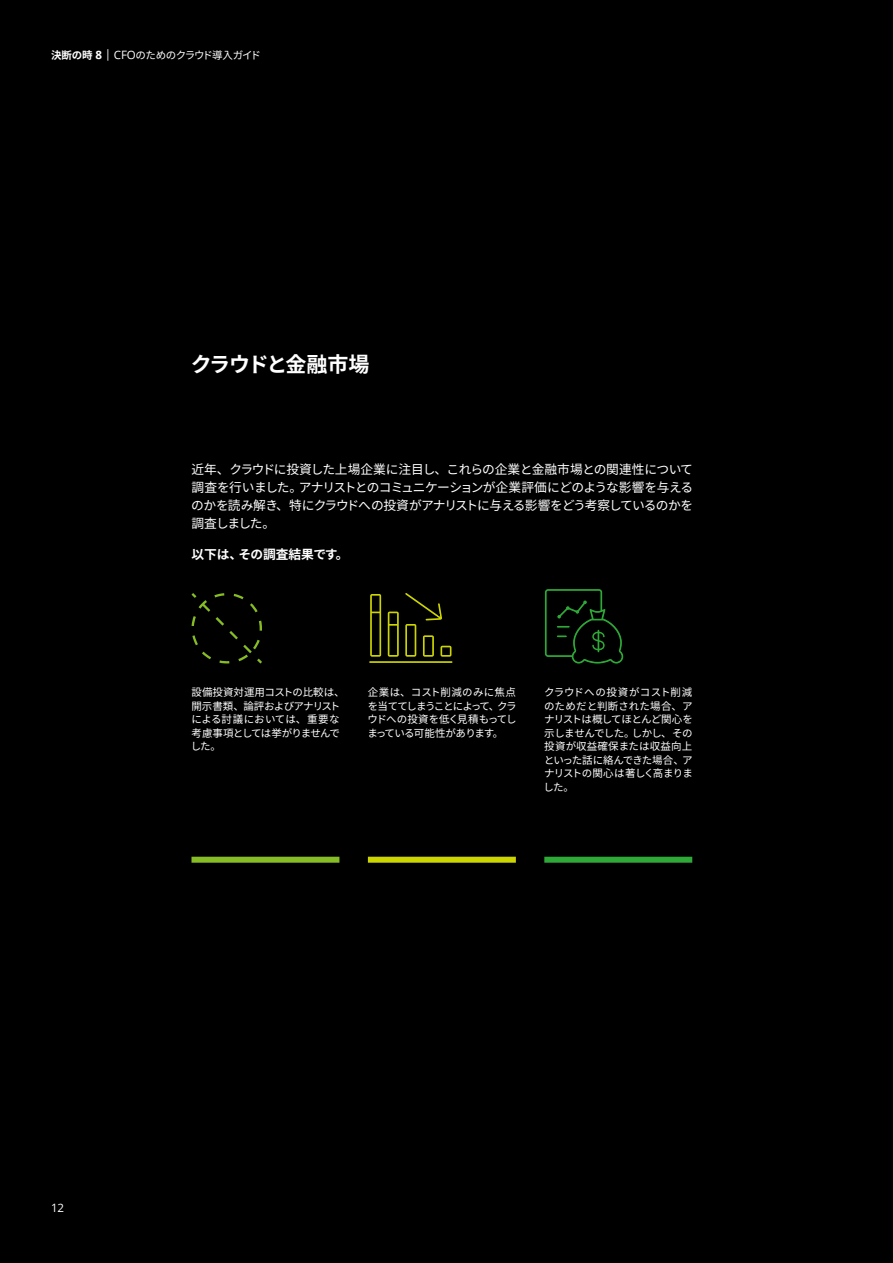
<style>
.page{position:relative;width:893px;height:1263px;background:#000}
.page>*{position:absolute;margin:0;border:0;box-sizing:border-box;transform-origin:0 0}
.t1{font:700 21px "Noto Sans JP";letter-spacing:-.075em;color:#fff}
.t2{font:12.75px/18px "Noto Sans JP";letter-spacing:-.075em;color:#fff;text-align:justify}
.t3{font:700 12.75px "Noto Sans JP";color:#fff}
.t4{font:11.55px "Open Sans";color:#fff}
.t5{font:10.5px/13.5px "Noto Sans JP";letter-spacing:-.05em;color:#fff;text-align:justify}
.t6{font:10.5px/13.5px "Noto Sans JP";letter-spacing:-.02em;color:#fff}
.t7{font:10.5px "Noto Sans JP";letter-spacing:-.075em;color:#fff}
.s1{font-weight:700}
.s2{font-family:"Open Sans";font-weight:700;font-size:11.55px}
.s3{font-family:"Open Sans";font-size:11.55px}
</style>
<div class="page">
<div style="left:191px;top:857px;width:148px;height:6px;background:#86bc24"></div>
<div style="left:368px;top:857px;width:148px;height:6px;background:#cdd500"></div>
<div style="left:544px;top:857px;width:148px;height:6px;background:#2ea836"></div>
<svg style="left:191px;top:593px;width:71px;height:70px"></svg>
<svg style="left:370px;top:593px;width:82px;height:64px"></svg>
<div style="left:368px;top:660px;width:86px;height:4px;border:1px solid #000;border-radius:2px"></div>
<svg style="left:544px;top:589px;width:80px;height:75px"></svg>
<p class="t7" style="left:51px;top:50px;width:212px"><span class="s1">決断の時</span> <span class="s2">8</span> <span class="s3">| CFO</span>のためのクラウド導入ガイド</p>
<h1 class="t1" style="left:191px;top:352px;width:180px">クラウドと金融市場</h1>
<p class="t2" style="left:191px;top:460px;width:503px">近年、クラウドに投資した上場企業に注目し、これらの企業と金融市場との関連性について調査を行いました。アナリストとのコミュニケーションが企業評価にどのような影響を与えるのかを読み解き、特にクラウドへの投資がアナリストに与える影響をどう考察しているのかを調査しました。</p>
<p class="t3" style="left:191px;top:547px;width:159px">以下は、その調査結果です。</p>
<p class="t6" style="left:191px;top:686px;width:155px">設備投資対運用コストの比較は、開示書類、論評およびアナリストによる討議においては、重要な考慮事項としては挙がりませんでした。</p>
<p class="t5" style="left:368px;top:686px;width:151px">企業は、コスト削減のみに焦点を当ててしまうことによって、クラウドへの投資を低く見積もってしまっている可能性があります。</p>
<p class="t5" style="left:543px;top:686px;width:151px">クラウドへの投資がコスト削減のためだと判断された場合、アナリストは概してほとんど関心を示しませんでした。しかし、その投資が収益確保または収益向上といった話に絡んできた場合、アナリストの関心は著しく高まりました。</p>
<p class="t4" style="left:51px;top:1200px;width:15px">12</p>
</div>
